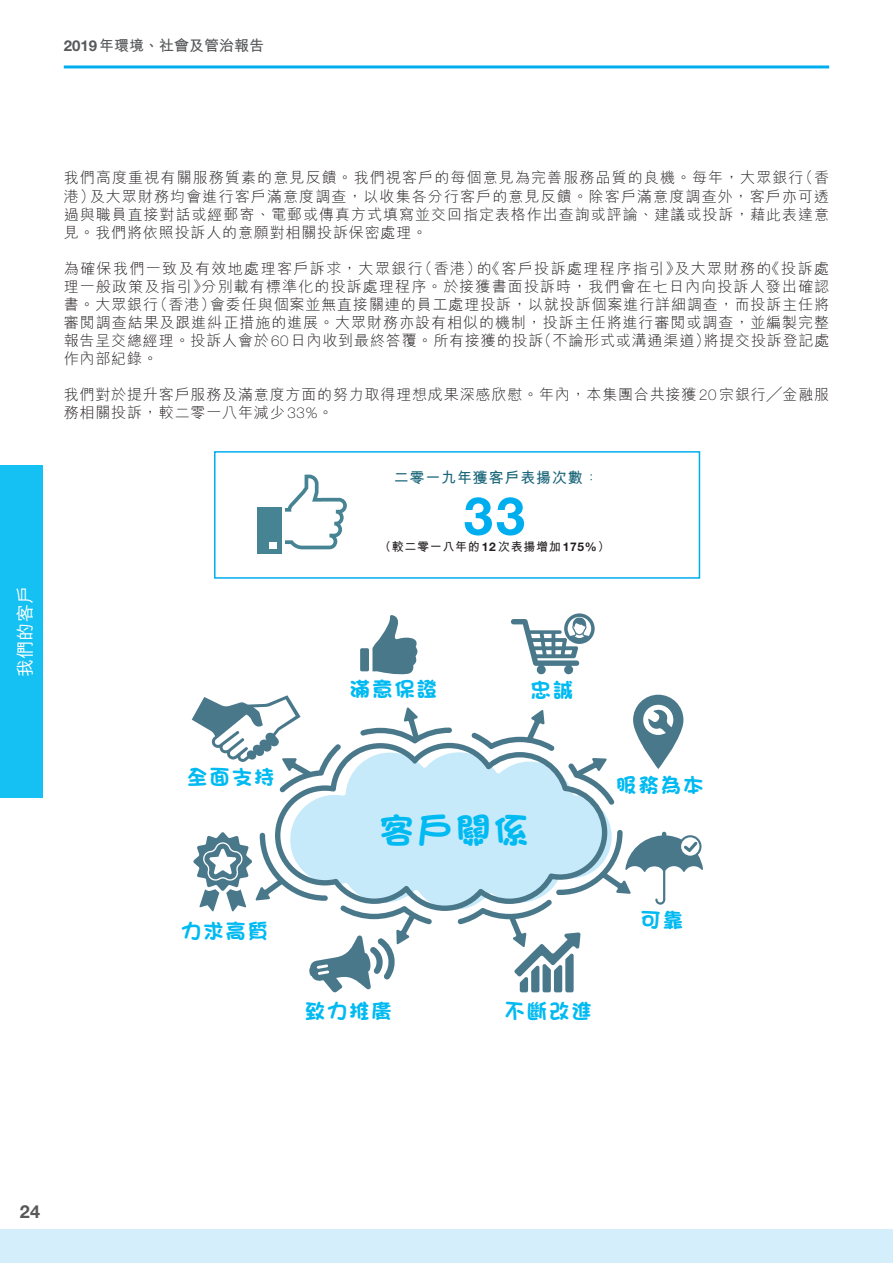
<style>
.page{position:relative;width:893px;height:1263px;background:#fff}
.page>*{position:absolute;margin:0;border:0;box-sizing:border-box;transform-origin:0 0}
.t1{font:700 52.5px "Helvetica Neue LT Std";color:#00aeef}
.t2{font:800 36px "M Young HK";color:#00baf1}
.t3{font:800 21px "M Young HK";letter-spacing:.06em;color:#00baf1}
.t4{font:500 18px "M Hei HK";letter-spacing:.02em;color:#fff}
.t5{font:700 18px "Helvetica Neue LT Std";color:#57585a}
.t6{font:300 15px/18px "M Hei HK";letter-spacing:.055em;color:#231f20;text-align:justify}
.t7{font:700 15px "M Hei HK";color:#57585a}
.t8{font:700 15px "M Hei HK";letter-spacing:.055em;color:#186478}
.t9{font:700 12px "M Hei HK";letter-spacing:.055em;color:#231f20}
.s1{font-family:"Helvetica Neue LT Std"}
.s2{font-family:"Helvetica Neue LT Std";font-weight:100}
.s3{font-weight:300}
</style>
<div class="page">
<div style="left:0;top:1229px;width:893px;height:34px;background:#d4effb"></div>
<div style="left:0;top:465px;width:43px;height:333px;background:#15c0f2"></div>
<hr style="left:64px;top:65px;width:765px;height:3px;background:#00aeef">
<svg style="left:285px;top:475px;width:62px;height:74px"></svg>
<div style="left:257px;top:507px;width:25px;height:47px;background:#468393"></div>
<div style="left:270px;top:542px;width:7px;height:7px;background:#fff"></div>
<svg style="left:275px;top:743px;width:332px;height:168px;background:#c5e4f1"></svg>
<svg style="left:568px;top:758px;width:47px;height:47px"></svg>
<svg style="left:360px;top:707px;width:92px;height:36px"></svg>
<svg style="left:471px;top:710px;width:84px;height:41px"></svg>
<svg style="left:192px;top:695px;width:149px;height:97px"></svg>
<svg style="left:633px;top:695px;width:50px;height:74px"></svg>
<svg style="left:193px;top:832px;width:239px;height:161px"></svg>
<svg style="left:360px;top:615px;width:58px;height:60px"></svg>
<svg style="left:457px;top:830px;width:246px;height:162px"></svg>
<svg style="left:511px;top:613px;width:84px;height:62px"></svg>
<div style="left:214px;top:451px;width:486px;height:128px;border:2px solid #00aeef"></div>
<p class="t7" style="left:64px;top:35px;width:202px"><span class="s1">2019</span>年環境、社會及管治報告</p>
<p class="t4" style="left:12px;top:677px;width:93px;rotate:-90deg">我們的客戶</p>
<p class="t6" style="left:64px;top:168px;width:767px">我們高度重視有關服務質素的意見反饋。我們視客戶的每個意見為完善服務品質的良機。每年，大眾銀行（香港）及大眾財務均會進行客戶滿意度調查，以收集各分行客戶的意見反饋。除客戶滿意度調查外，客戶亦可透過與職員直接對話或經郵寄、電郵或傳真方式填寫並交回指定表格作出查詢或評論、建議或投訴，藉此表達意見。我們將依照投訴人的意願對相關投訴保密處理。</p>
<p class="t6" style="left:64px;top:258px;width:767px">為確保我們一致及有效地處理客戶訴求，大眾銀行（香港）的《客戶投訴處理程序指引》及大眾財務的《投訴處理一般政策及指引》分別載有標準化的投訴處理程序。於接獲書面投訴時，我們會在七日內向投訴人發出確認書。大眾銀行（香港）會委任與個案並無直接關連的員工處理投訴，以就投訴個案進行詳細調查，而投訴主任將審閱調查結果及跟進糾正措施的進展。大眾財務亦設有相似的機制，投訴主任將進行審閱或調查，並編製完整報告呈交總經理。投訴人會於<span class="s2">60</span>日內收到最終答覆。所有接獲的投訴（不論形式或溝通渠道）將提交投訴登記處作內部紀錄。</p>
<p class="t6" style="left:64px;top:384px;width:767px">我們對於提升客戶服務及滿意度方面的努力取得理想成果深感欣慰。年內，本集團合共接獲<span class="s2">20</span> 宗銀行╱金融服務相關投訴，較二零一八年減少 <span class="s2">33%</span>。</p>
<p class="t8" style="left:394px;top:467px;width:207px">二零一九年獲客戶表揚次數<span class="s3">：</span></p>
<h1 class="t1" style="left:464px;top:484px;width:63px">33</h1>
<p class="t9" style="left:379px;top:538px;width:232px">（較二零一八年的 <span class="s1">12</span> 次表揚增加 <span class="s1">175%</span>）</p>
<h3 class="t3" style="left:187px;top:763px;width:89px">全面支持</h3>
<h3 class="t3" style="left:181px;top:916px;width:89px">力求高質</h3>
<h3 class="t3" style="left:349px;top:674px;width:89px">滿意保證</h3>
<h3 class="t3" style="left:530px;top:675px;width:45px">忠誠</h3>
<h2 class="t2" style="left:379px;top:805px;width:152px">客戶關係</h2>
<h3 class="t3" style="left:616px;top:770px;width:89px">服務為本</h3>
<h3 class="t3" style="left:640px;top:905px;width:45px">可靠</h3>
<h3 class="t3" style="left:304px;top:996px;width:89px">致力推廣</h3>
<h3 class="t3" style="left:504px;top:996px;width:89px">不斷改進</h3>
<p class="t5" style="left:20px;top:1200px;width:22px">24</p>
</div>
